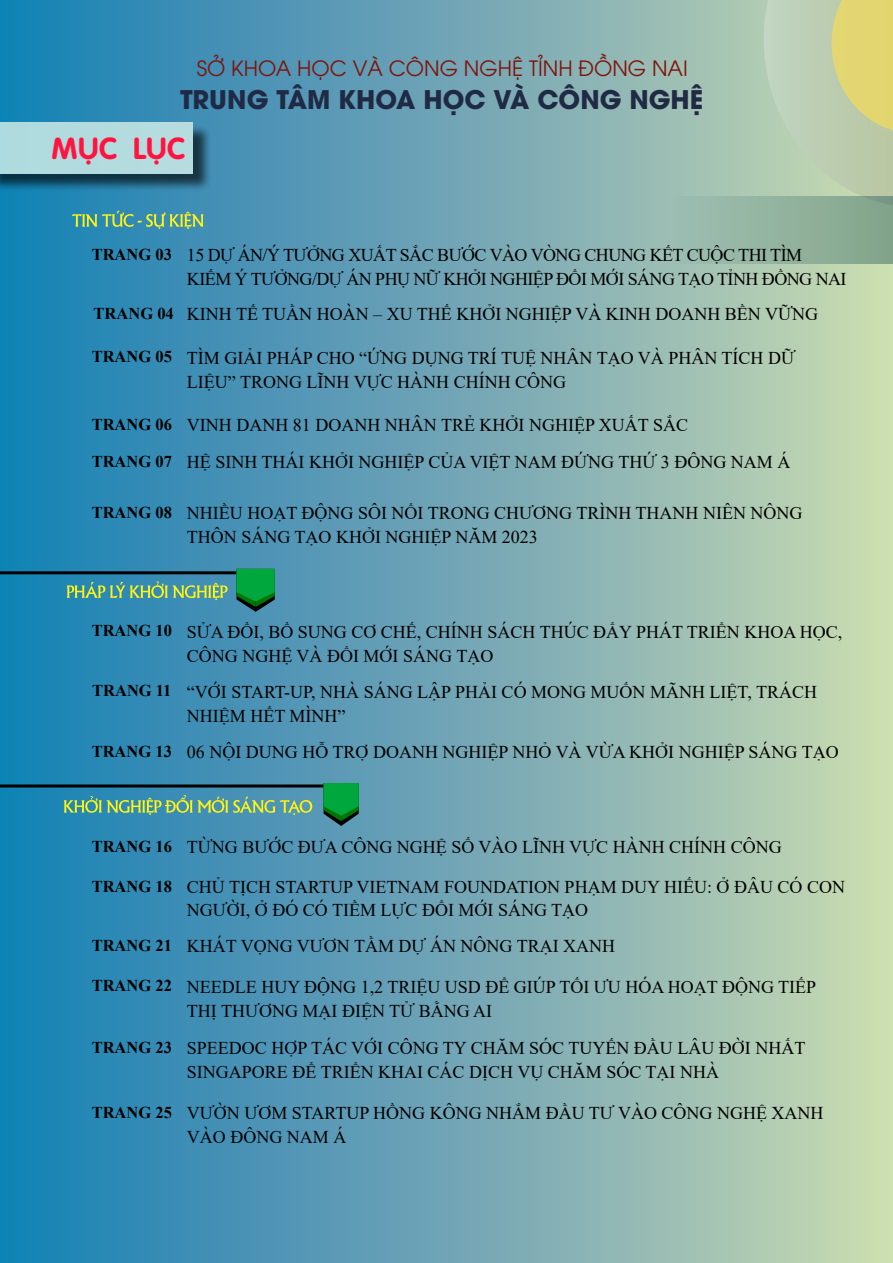
<style>
.page{position:relative;width:893px;height:1263px;background:#fff}
.page>*{position:absolute;margin:0;border:0;box-sizing:border-box;transform-origin:0 0}
.t1{font:700 30px "VL Vari";color:#ff1440}
.t2{font:700 25.5px "UTM Avo";color:#202a44}
.t3{font:21px "UTM Avo";color:#7f140b}
.t4{font:18px/24px "Times New Roman";color:#000}
.t5{font:18px/24px "Times New Roman";letter-spacing:-.03em;color:#000}
.s1{font-weight:700;font-size:16.5px}
</style>
<div class="page">
<div style="left:0;top:0;width:893px;height:1263px;background:linear-gradient(to right,#147ab6,#ccd7b3)"></div>
<div style="left:0;top:124px;width:212px;height:68px;background:#000;opacity:.75"></div>
<div style="left:0;top:122px;width:193px;height:51px;background:#b3dbdf"></div>
<svg style="left:764px;top:0;width:129px;height:196px;background:#c5cfa1"></svg>
<div style="left:669px;top:196px;width:224px;height:67px;background:linear-gradient(to right,#9fc0b3,#84a48a)"></div>
<svg style="left:72px;top:211px;width:131px;height:18px;background:#63a48c"></svg>
<hr style="left:0;top:571px;width:256px;height:3px;background:#000">
<svg style="left:236px;top:569px;width:39px;height:43px;background:#0b8d42"></svg>
<svg style="left:67px;top:581px;width:161px;height:19px;background:#67a58b"></svg>
<hr style="left:0;top:784px;width:327px;height:3px;background:#000">
<svg style="left:324px;top:783px;width:35px;height:43px;background:#0d8f41"></svg>
<svg style="left:64px;top:795px;width:248px;height:20px;background:#6ba68d"></svg>
<p class="t3" style="left:197px;top:51px;width:493px">SỞ KHOA HỌC VÀ CÔNG NGHỆ TỈNH ĐỒNG NAI</p>
<h2 class="t2" style="left:180px;top:78px;width:525px">TRUNG TÂM KHOA HỌC VÀ CÔNG NGHỆ</h2>
<h1 class="t1" style="left:51px;top:124px;width:136px">MỤC LỤC</h1>
<p class="t5" style="left:187px;top:243px;width:661px;text-indent:-95px"><span class="s1">TRANG 03</span> 15 DỰ ÁN/Ý TƯỞNG XUẤT SẮC BƯỚC VÀO VÒNG CHUNG KẾT CUỘC THI TÌM<br>KIẾM Ý TƯỞNG/DỰ ÁN PHỤ NỮ KHỞI NGHIỆP ĐỔI MỚI SÁNG TẠO TỈNH ĐỒNG NAI</p>
<p class="t4" style="left:94px;top:301px;width:726px"><span class="s1">TRANG 04</span> KINH TẾ TUẦN HOÀN – XU THẾ KHỞI NGHIỆP VÀ KINH DOANH BỀN VỮNG</p>
<p class="t4" style="left:187px;top:345px;width:610px;text-indent:-95px"><span class="s1">TRANG 05</span> TÌM GIẢI PHÁP CHO “ỨNG DỤNG TRÍ TUỆ NHÂN TẠO VÀ PHÂN TÍCH DỮ<br>LIỆU” TRONG LĨNH VỰC HÀNH CHÍNH CÔNG</p>
<p class="t4" style="left:92px;top:406px;width:700px;line-height:37.5px"><span class="s1">TRANG 06</span> VINH DANH 81 DOANH NHÂN TRẺ KHỞI NGHIỆP XUẤT SẮC<br><span class="s1">TRANG 07</span> HỆ SINH THÁI KHỞI NGHIỆP CỦA VIỆT NAM ĐỨNG THỨ 3 ĐÔNG NAM Á</p>
<p class="t4" style="left:187px;top:501px;width:617px;text-indent:-95px"><span class="s1">TRANG 08</span> NHIỀU HOẠT ĐỘNG SÔI NỔI TRONG CHƯƠNG TRÌNH THANH NIÊN NÔNG<br>THÔN SÁNG TẠO KHỞI NGHIỆP NĂM 2023</p>
<p class="t4" style="left:187px;top:619px;width:657px;text-indent:-95px"><span class="s1">TRANG 10</span> SỬA ĐỔI, BỔ SUNG CƠ CHẾ, CHÍNH SÁCH THÚC ĐẨY PHÁT TRIỂN KHOA HỌC,<br>CÔNG NGHỆ VÀ ĐỔI MỚI SÁNG TẠO</p>
<p class="t4" style="left:187px;top:679px;width:631px;text-indent:-95px"><span class="s1">TRANG 11</span> “VỚI START-UP, NHÀ SÁNG LẬP PHẢI CÓ MONG MUỐN MÃNH LIỆT, TRÁCH<br>NHIỆM HẾT MÌNH”</p>
<p class="t4" style="left:92px;top:739px;width:749px"><span class="s1">TRANG 13</span> 06 NỘI DUNG HỖ TRỢ DOANH NGHIỆP NHỎ VÀ VỪA KHỞI NGHIỆP SÁNG TẠO</p>
<p class="t4" style="left:92px;top:834px;width:691px"><span class="s1">TRANG 16</span> TỪNG BƯỚC ĐƯA CÔNG NGHỆ SỐ VÀO LĨNH VỰC HÀNH CHÍNH CÔNG</p>
<p class="t4" style="left:187px;top:876px;width:659px;line-height:22.5px;text-indent:-95px"><span class="s1">TRANG 18</span> CHỦ TỊCH STARTUP VIETNAM FOUNDATION PHẠM DUY HIẾU: Ở ĐÂU CÓ CON<br>NGƯỜI, Ở ĐÓ CÓ TIỀM LỰC ĐỔI MỚI SÁNG TẠO</p>
<p class="t4" style="left:92px;top:933px;width:525px"><span class="s1">TRANG 21</span> KHÁT VỌNG VƯƠN TẦM DỰ ÁN NÔNG TRẠI XANH</p>
<p class="t4" style="left:187px;top:974px;width:631px;text-indent:-95px"><span class="s1">TRANG 22</span> NEEDLE HUY ĐỘNG 1,2 TRIỆU USD ĐỂ GIÚP TỐI ƯU HÓA HOẠT ĐỘNG TIẾP<br>THỊ THƯƠNG MẠI ĐIỆN TỬ BẰNG AI</p>
<p class="t4" style="left:92px;top:1036px;width:715px;text-align:center"><span class="s1">TRANG 23</span> SPEEDOC HỢP TÁC VỚI CÔNG TY CHĂM SÓC TUYẾN ĐẦU LÂU ĐỜI NHẤT<br>SINGAPORE ĐỂ TRIỂN KHAI CÁC DỊCH VỤ CHĂM SÓC TẠI NHÀ</p>
<p class="t4" style="left:187px;top:1100px;width:638px;text-indent:-95px"><span class="s1">TRANG 25</span> VƯỜN ƯƠM STARTUP HỒNG KÔNG NHẮM ĐẦU TƯ VÀO CÔNG NGHỆ XANH<br>VÀO ĐÔNG NAM Á</p>
</div>
